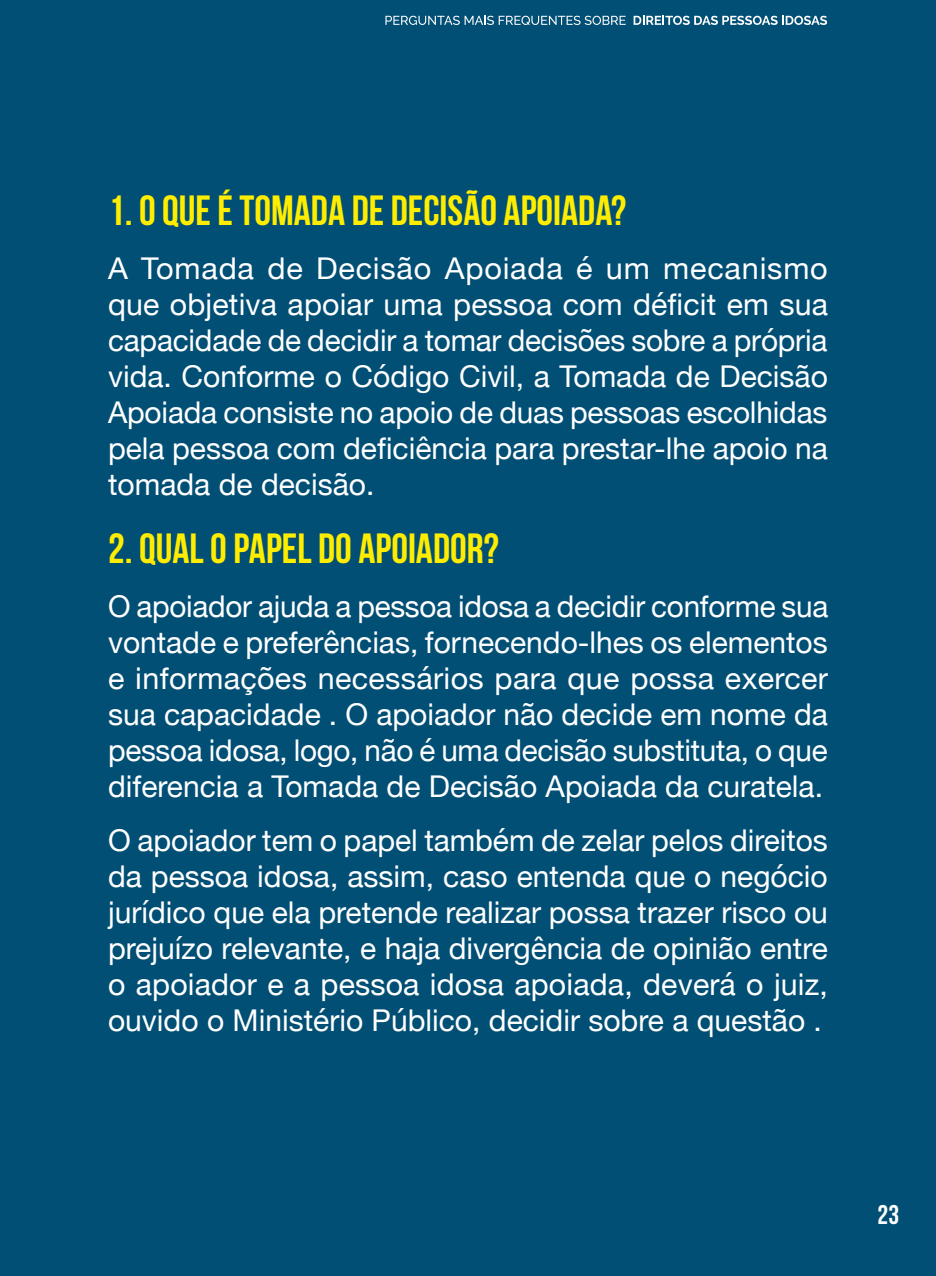
<style>
.page{position:relative;width:936px;height:1276px;background:#fff}
.page>*{position:absolute;margin:0;border:0;box-sizing:border-box;transform-origin:0 0}
.t1{font:700 42px "Bebas Neue";color:#ffed00}
.t2{font:30px/36px "Helvetica Neue";color:#fff;text-align:justify}
.t3{font:700 27px "Bebas Neue";color:#fff}
</style>
<div class="page">
<div style="left:0;top:0;width:935px;height:1276px;background:#024f75"></div>
<svg style="left:385px;top:16px;width:240px;height:9px"></svg>
<svg style="left:633px;top:16px;width:194px;height:9px"></svg>
<h1 class="t1" style="left:108px;top:187px;width:519px">1. O QUE É TOMADA DE DECISÃO APOIADA?</h1>
<p class="t2" style="left:108px;top:252px;width:721px">A Tomada de Decisão Apoiada é um mecanismo que objetiva apoiar uma pessoa com déficit em sua capacidade de decidir a tomar decisões sobre a própria vida. Conforme o Código Civil, a Tomada de Decisão Apoiada consiste no apoio de duas pessoas escolhidas pela pessoa com deficiência para prestar-lhe apoio na tomada de decisão.</p>
<h1 class="t1" style="left:108px;top:525px;width:392px">2. QUAL O PAPEL DO APOIADOR?</h1>
<p class="t2" style="left:108px;top:590px;width:721px">O apoiador ajuda a pessoa idosa a decidir conforme sua vontade e preferências, fornecendo-lhes os elementos e informações necessários para que possa exercer sua capacidade . O apoiador não decide em nome da pessoa idosa, logo, não é uma decisão substituta, o que diferencia a Tomada de Decisão Apoiada da curatela.</p>
<p class="t2" style="left:108px;top:824px;width:721px">O apoiador tem o papel também de zelar pelos direitos da pessoa idosa, assim, caso entenda que o negócio jurídico que ela pretende realizar possa trazer risco ou prejuízo relevante, e haja divergência de opinião entre o apoiador e a pessoa idosa apoiada, deverá o juiz, ouvido o Ministério Público, decidir sobre a questão .</p>
<p class="t3" style="left:877px;top:1199px;width:23px">23</p>
</div>
